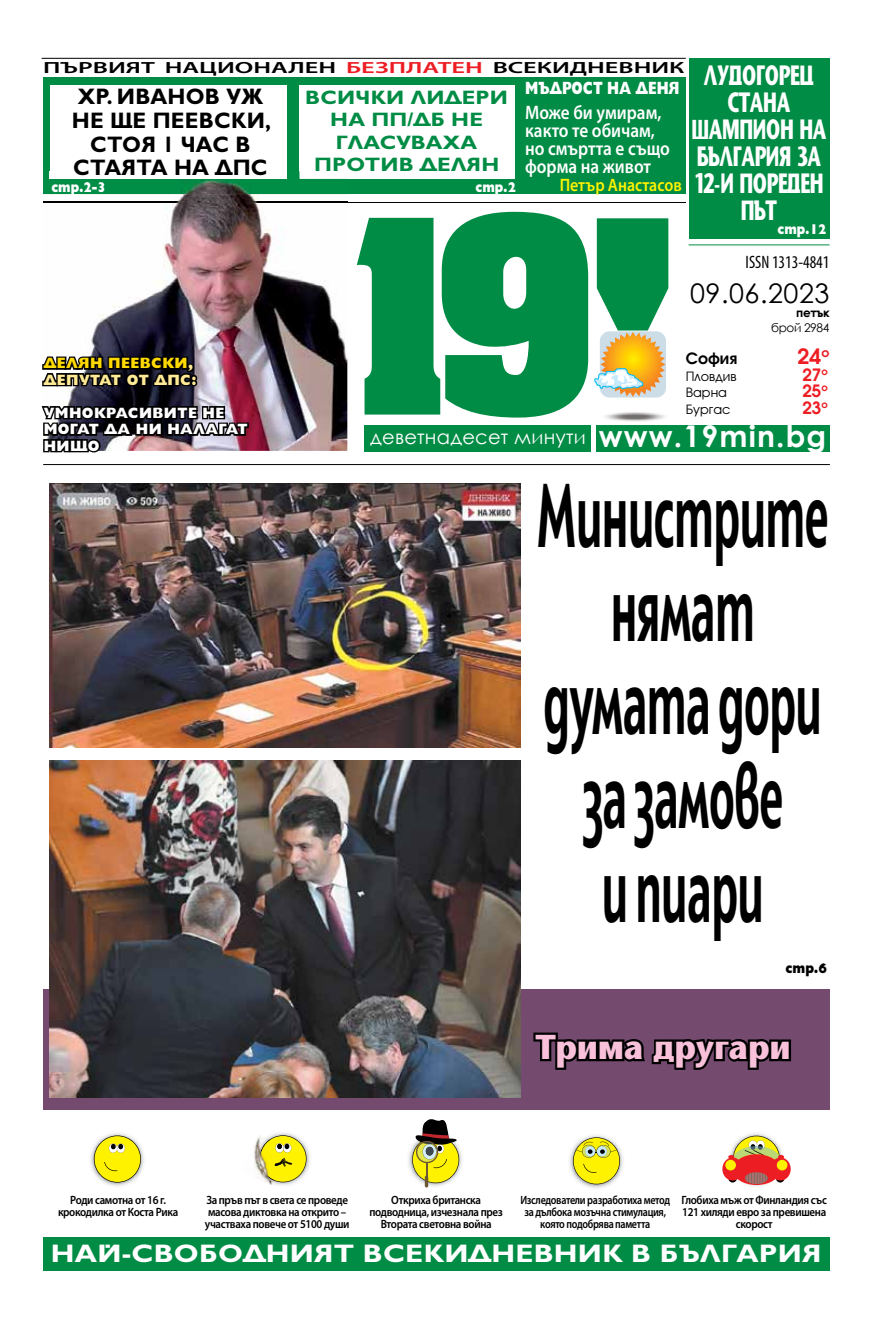
<style>
.page{position:relative;width:893px;height:1340px;background:#fff}
.page>*{position:absolute;margin:0;border:0;box-sizing:border-box;transform-origin:0 0}
.t1{font:700 89.7px/93.6px "Squad";letter-spacing:-.025em;color:#000;text-align:center;scale:.53 1}
.t2{font:34.5px "Stone Sans";color:#f8c1d9;scale:.94 1}
.t3{font:700 29.85px "Century Gothic";letter-spacing:.04em;color:#fff}
.t4{font:27.9px/27px "Stone Sans";letter-spacing:-.01em;color:#fff;text-align:center;scale:.65 1}
.t5{font:27px "Century Gothic";letter-spacing:.02em;color:#000}
.t6{font:700 25.5px "Gilt";letter-spacing:.01em;color:#fff;scale:1.12 1}
.t7{font:700 22.5px/23.7px "Gilt";letter-spacing:.01em;color:#000;text-align:center;scale:.96 1}
.t8{font:700 22.35px "Avanti CYR";color:#ed1d24}
.t9{font:600 19.5px/18px "Myriad Pro";color:#fff;scale:.88 1}
.t10{font:700 19.5px/22.5px "Gilt";letter-spacing:.01em;color:#008c44;text-align:center;scale:1.1 1}
.t11{font:19.5px "Century Gothic";letter-spacing:.01em;color:#fff}
.t12{font:600 18px "Myriad Pro";color:#fff200;scale:.88 1}
.t13{font:condensed 18px "Myriad Pro";color:#000;scale:.95 1}
.t14{font:800 17.85px "Gilt";color:#fff;scale:.76 1}
.t15{font:700 17.85px "Avanti CYR";color:#ed1d24}
.t16{font:700 16.35px "Avanti CYR";color:#000}
.t17{font:600 16.2px "Myriad Pro";color:#000;scale:1.63 1}
.t18{font:800 15px/16.5px "Gilt";letter-spacing:.03em;color:#fff;scale:.94 1}
.t19{font:800 15px/16.5px "Gilt";letter-spacing:.03em;color:#ffea95;scale:.94 1}
.t20{font:800 14.25px "Gilt";color:#fff;scale:.87 1}
.t21{font:800 14.25px "Gilt";color:#000;scale:.89 1}
.t22{font:13.35px "Avanti CYR";color:#000}
.t23{font:600 12px/12px "Myriad Pro";letter-spacing:-.03em;color:#000;text-align:center;scale:.91 1}
.t24{font:600 12px/12px "Myriad Pro";letter-spacing:-.03em;color:#000;text-align:center;scale:.84 1}
.t25{font:12px "Century Gothic";letter-spacing:-.03em;color:#000}
.t26{font:700 12px "Century Gothic";letter-spacing:-.03em;color:#000}
.s1{color:#ed1d24}
.s2{color:#ffda00}
</style>
<div class="page">
<svg style="left:597px;top:218px;width:71px;height:112px;background:#1b9858"></svg>
<div style="left:365px;top:425px;width:465px;height:27px;background:#008c44"></div>
<div style="left:591px;top:420px;width:5px;height:35px;background:#fff"></div>
<hr style="left:43px;top:202px;width:643px;height:1px;background:#000">
<svg style="left:357px;top:212px;width:231px;height:205px"></svg>
<hr style="left:43px;top:464px;width:787px;height:1px;background:#000">
<hr style="left:42px;top:58px;width:644px;height:1px;background:#000">
<hr style="left:689px;top:244px;width:140px;height:1px;background:#008c44">
<div style="left:43px;top:78px;width:643px;height:116px;background:#008c44"></div>
<svg style="left:600px;top:331px;width:66px;height:66px"></svg>
<img style="left:600px;top:332px;width:65px;height:65px">
<img style="left:605px;top:412px;width:60px;height:10px">
<svg style="left:595px;top:368px;width:48px;height:21px"></svg>
<div style="left:50px;top:86px;width:237px;height:93px;background:#fff"></div>
<div style="left:300px;top:86px;width:215px;height:93px;background:#fff"></div>
<img style="left:727px;top:1133px;width:59px;height:53px">
<div style="left:776px;top:1173px;width:9px;height:9px;background:#d75f63;border-radius:50%"></div>
<svg style="left:770px;top:1157px;width:21px;height:23px"></svg>
<svg style="left:722px;top:1157px;width:21px;height:23px"></svg>
<svg style="left:725px;top:1159px;width:11px;height:11px"></svg>
<div style="left:777px;top:1159px;width:10px;height:11px;background:#fff200;border-radius:50%"></div>
<svg style="left:728px;top:1135px;width:56px;height:49px"></svg>
<img style="left:569px;top:1135px;width:54px;height:53px">
<svg style="left:573px;top:1137px;width:47px;height:47px;background:#e0db44"></svg>
<img style="left:274px;top:1133px;width:36px;height:52px">
<img style="left:254px;top:1134px;width:20px;height:51px">
<svg style="left:259px;top:1135px;width:48px;height:47px;background:#e0d740"></svg>
<img style="left:408px;top:1147px;width:54px;height:41px">
<svg style="left:412px;top:1119px;width:47px;height:68px"></svg>
<div style="left:689px;top:58px;width:140px;height:180px;background:#008c44"></div>
<div style="left:43px;top:1236px;width:786px;height:34px;background:#008c44"></div>
<img style="left:43px;top:171px;width:304px;height:280px">
<img style="left:43px;top:202px;width:304px;height:1px">
<img style="left:50px;top:171px;width:237px;height:8px">
<img style="left:300px;top:171px;width:47px;height:8px">
<img style="left:316px;top:171px;width:31px;height:1px">
<img style="left:41px;top:352px;width:209px;height:101px">
<div style="left:43px;top:989px;width:786px;height:120px;background:#744b6f"></div>
<img style="left:50px;top:483px;width:471px;height:264px">
<img style="left:50px;top:761px;width:471px;height:336px">
<svg style="left:533px;top:1032px;width:258px;height:38px"></svg>
<img style="left:90px;top:1133px;width:54px;height:53px">
<svg style="left:94px;top:1135px;width:47px;height:47px;background:#e8df3a"></svg>
<h3 class="t17" style="left:43px;top:57px;width:395px">ПЪРВИЯТ НАЦИОНАЛЕН <span class="s1">БЕЗПЛАТЕН</span> ВСЕКИДНЕВНИК</h3>
<h3 class="t7" style="left:72px;top:85px;width:209px">ХР. ИВАНОВ УЖ<br>НЕ ЩЕ ПЕЕВСКИ,<br>СТОЯ 1 ЧАС В<br>СТАЯТА НА ДПС</h3>
<p class="t20" style="left:51px;top:179px;width:64px">стр.2-3</p>
<p class="t20" style="left:475px;top:179px;width:48px">стр.2</p>
<h3 class="t10" style="left:305px;top:86px;width:186px">ВСИЧКИ ЛИДЕРИ<br>НА ПП/ДБ НЕ<br>ГЛАСУВАХА<br>ПРОТИВ ДЕЛЯН</h3>
<h3 class="t14" style="left:525px;top:78px;width:205px">МЪДРОСТ НА ДЕНЯ</h3>
<h3 class="t9" style="left:525px;top:103px;width:166px">Може би умирам, както те обичам, но смъртта е също форма на живот</h3>
<h3 class="t12" style="left:560px;top:174px;width:140px">Петър Анастасов</h3>
<h3 class="t4" style="left:691px;top:62px;width:209px">ЛУДОГОРЕЦ<br>СТАНА<br>ШАМПИОН НА<br>БЪЛГАРИЯ ЗА<br>12-И ПОРЕДЕН<br>ПЪТ</h3>
<p class="t20" style="left:778px;top:221px;width:58px">стр.12</p>
<h3 class="t13" style="left:746px;top:252px;width:90px">ISSN 1313-4841</h3>
<p class="t19" style="left:44px;top:355px;width:164px"><span class="s2">ДЕЛЯН ПЕЕВСКИ</span>,<br>ДЕПУТАТ ОТ ДПС:</p>
<p class="t18" style="left:44px;top:405px;width:219px">УМНОКРАСИВИТЕ НЕ<br>МОГАТ ДА НИ НАЛАГАТ<br>НИЩО</p>
<h3 class="t5" style="left:690px;top:274px;width:141px">09.06.2023</h3>
<p class="t26" style="left:796px;top:304px;width:35px">петък</p>
<p class="t25" style="left:771px;top:319px;width:60px">брой 2984</p>
<h3 class="t11" style="left:370px;top:423px;width:217px">деветнадесет минути</h3>
<h3 class="t16" style="left:686px;top:348px;width:53px">София</h3>
<h3 class="t8" style="left:797px;top:342px;width:33px">24<sup>о</sup></h3>
<p class="t22" style="left:686px;top:368px;width:52px">Пловдив</p>
<h3 class="t15" style="left:802px;top:363px;width:27px">27<sup>о</sup></h3>
<p class="t22" style="left:686px;top:385px;width:43px">Варна</p>
<h3 class="t15" style="left:802px;top:380px;width:27px">25<sup>о</sup></h3>
<p class="t22" style="left:686px;top:401px;width:46px">Бургас</p>
<h3 class="t15" style="left:802px;top:396px;width:27px">23<sup>о</sup></h3>
<h3 class="t3" style="left:599px;top:413px;width:229px">www.19min.bg</h3>
<h1 class="t1" style="left:537px;top:468px;width:553px">Министрите нямат думата дори за замове<br>и пиари</h1>
<p class="t21" style="left:786px;top:960px;width:48px">стр.6</p>
<h2 class="t2" style="left:535px;top:1027px;width:273px">Трима другари</h2>
<p class="t23" style="left:58px;top:1193px;width:134px">Роди самотна от 16 г. крокодилка от Коста Рика</p>
<p class="t23" style="left:205px;top:1193px;width:160px;text-align:left">За пръв път в света се проведе масова диктовка на открито – участваха повече от 5100 души</p>
<p class="t23" style="left:369px;top:1193px;width:148px">Откриха британска подводница, изчезнала през<br>Втората световна война</p>
<p class="t24" style="left:520px;top:1193px;width:180px">Изследователи разработиха метод за дълбока мозъчна стимулация, която подобрява паметта</p>
<p class="t23" style="left:681px;top:1193px;width:161px">Глобиха мъж от Финландия със<br>121 хиляди евро за превишена скорост</p>
<h3 class="t6" style="left:51px;top:1238px;width:690px">НАЙ-СВОБОДНИЯТ ВСЕКИДНЕВНИК В БЪЛГАРИЯ</h3>
</div>
